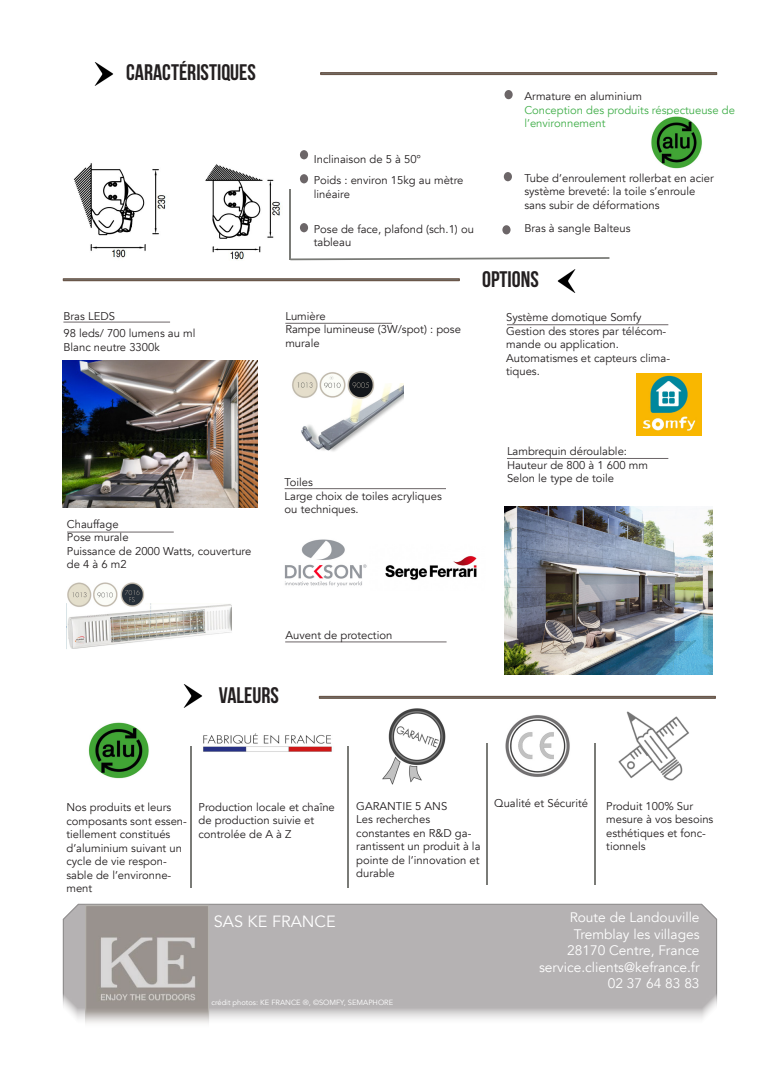
<style>
.page{position:relative;width:780px;height:1088px;background:#fff}
.page>*{position:absolute;margin:0;border:0;box-sizing:border-box;transform-origin:0 0}
.t1{font:700 22.5px "Bebas Neue";color:#231f20}
.t2{font:16.25px "Avenir";color:#fff}
.t3{font:13.75px "Avenir";color:#fff}
.t4{font:11.25px/13.5px "Avenir";color:#231f20}
.t5{font:11.25px/13.5px "Avenir";color:#40ae49}
.t6{font:7.5px "Avenir";color:#fff}
</style>
<div class="page">
<div style="left:320px;top:72px;width:397px;height:3px;background:#7a7b77;border:1px solid #6a574a"></div>
<div style="left:502px;top:225px;width:8px;height:9px;background:#6c6668;border-radius:50%"></div>
<div style="left:504px;top:172px;width:8px;height:9px;background:#6c6668;border-radius:50%"></div>
<div style="left:300px;top:150px;width:8px;height:9px;background:#6c6668;border-radius:50%"></div>
<div style="left:300px;top:223px;width:8px;height:9px;background:#6c6668;border-radius:50%"></div>
<div style="left:504px;top:90px;width:8px;height:9px;background:#6c6668;border-radius:50%"></div>
<img style="left:94px;top:63px;width:20px;height:23px">
<img style="left:557px;top:269px;width:19px;height:23px">
<div style="left:63px;top:278px;width:397px;height:3px;background:#7a7b77;border:1px solid #6a574a"></div>
<div style="left:300px;top:174px;width:8px;height:9px;background:#6c6668;border-radius:50%"></div>
<svg style="left:291px;top:257px;width:318px;height:3px"></svg>
<hr style="left:289px;top:189px;width:2px;height:71px;background:#7a7b77">
<img style="left:651px;top:116px;width:51px;height:52px">
<img style="left:73px;top:163px;width:208px;height:98px">
<hr style="left:52px;top:609px;width:378px;height:2px;background:#9b9891">
<img style="left:636px;top:373px;width:65px;height:62px">
<img style="left:504px;top:507px;width:208px;height:168px">
<img style="left:66px;top:604px;width:165px;height:44px">
<img style="left:301px;top:384px;width:102px;height:68px">
<img style="left:67px;top:582px;width:77px;height:25px">
<img style="left:292px;top:371px;width:82px;height:28px">
<hr style="left:286px;top:323px;width:105px;height:1px;background:#6c6668">
<hr style="left:68px;top:531px;width:105px;height:1px;background:#6c6668">
<hr style="left:507px;top:324px;width:160px;height:1px;background:#6c6668">
<hr style="left:507px;top:458px;width:160px;height:1px;background:#6c6668">
<hr style="left:64px;top:322px;width:105px;height:1px;background:#6c6668">
<img style="left:63px;top:361px;width:195px;height:146px">
<svg style="left:62px;top:903px;width:655px;height:117px;background:#b9b6b7"></svg>
<img style="left:87px;top:907px;width:120px;height:116px">
<div style="left:85px;top:905px;width:124px;height:124px;border:1px solid #b5b2ad"></div>
<div style="left:319px;top:696px;width:397px;height:3px;background:#7a7b77;border:1px solid #6a574a"></div>
<img style="left:183px;top:684px;width:20px;height:23px">
<img style="left:88px;top:722px;width:61px;height:56px">
<hr style="left:190px;top:746px;width:1px;height:142px;background:#7a7b77">
<hr style="left:347px;top:746px;width:2px;height:142px;background:#7a7b77">
<img style="left:203px;top:733px;width:129px;height:19px">
<img style="left:382px;top:709px;width:64px;height:75px">
<hr style="left:485px;top:743px;width:2px;height:142px;background:#7a7b77">
<img style="left:618px;top:711px;width:71px;height:69px">
<hr style="left:594px;top:743px;width:1px;height:142px;background:#7a7b77">
<img style="left:505px;top:715px;width:65px;height:62px">
<hr style="left:286px;top:641px;width:160px;height:1px;background:#6c6668">
<hr style="left:285px;top:488px;width:160px;height:1px;background:#6c6668">
<img style="left:284px;top:539px;width:83px;height:48px">
<img style="left:385px;top:555px;width:92px;height:25px">
<p class="t1" style="left:126px;top:59px;width:131px">CARACTÉRISTIQUES</p>
<p class="t4" style="left:63px;top:309px;width:53px">Bras LEDS</p>
<p class="t4" style="left:63px;top:327px;width:133px">98 leds/ 700 lumens au ml</p>
<p class="t4" style="left:63px;top:340px;width:98px">Blanc neutre 3300k</p>
<p class="t4" style="left:524px;top:90px;width:119px">Armature en aluminium</p>
<p class="t5" style="left:524px;top:104px;width:212px">Conception des produits réspectueuse de l’environnement</p>
<p class="t4" style="left:314px;top:152px;width:109px">Inclinaison de 5 à 50°</p>
<p class="t4" style="left:314px;top:174px;width:151px">Poids : environ 15kg au mètre linéaire</p>
<p class="t4" style="left:314px;top:222px;width:162px">Pose de face, plafond (sch.1) ou tableau</p>
<p class="t4" style="left:524px;top:171px;width:191px">Tube d’enroulement rollerbat en acier</p>
<p class="t4" style="left:524px;top:185px;width:173px">système breveté: la toile s’enroule sans subir de déformations</p>
<p class="t4" style="left:524px;top:222px;width:108px">Bras à sangle Balteus</p>
<p class="t4" style="left:285px;top:309px;width:42px">Lumière</p>
<p class="t4" style="left:285px;top:323px;width:177px">Rampe lumineuse (3W/spot) : pose murale</p>
<p class="t1" style="left:482px;top:267px;width:58px">OPTIONS</p>
<p class="t4" style="left:506px;top:311px;width:137px">Système domotique Somfy</p>
<p class="t4" style="left:506px;top:324px;width:162px">Gestion des stores par télécom&shy;mande ou application.</p>
<p class="t4" style="left:506px;top:351px;width:165px">Automatismes et capteurs clima&shy;tiques.</p>
<p class="t4" style="left:67px;top:517px;width:53px">Chauffage</p>
<p class="t4" style="left:67px;top:531px;width:63px">Pose murale</p>
<p class="t4" style="left:67px;top:544px;width:186px">Puissance de 2000 Watts, couverture de 4 à 6 m2</p>
<p class="t4" style="left:284px;top:476px;width:30px">Toiles</p>
<p class="t4" style="left:284px;top:489px;width:159px">Large choix de toiles acryliques ou techniques.</p>
<p class="t4" style="left:285px;top:628px;width:108px">Auvent de protection</p>
<p class="t1" style="left:219px;top:683px;width:61px">VALEURS</p>
<p class="t4" style="left:507px;top:445px;width:122px">Lambrequin déroulable:</p>
<p class="t4" style="left:507px;top:458px;width:142px">Hauteur de 800 à 1 600 mm</p>
<p class="t4" style="left:507px;top:472px;width:109px">Selon le type de toile</p>
<p class="t4" style="left:66px;top:801px;width:122px">Nos produits et leurs composants sont essen&shy;tiellement constitués d’aluminium suivant un cycle de vie respon&shy;sable de l’environne&shy;ment</p>
<p class="t4" style="left:494px;top:797px;width:95px">Qualité et Sécurité</p>
<p class="t4" style="left:198px;top:800px;width:138px">Production locale et chaîne de production suivie et controlée de A à Z</p>
<p class="t4" style="left:606px;top:799px;width:109px">Produit 100% Sur mesure à vos besoins esthétiques et fonc&shy;tionnels</p>
<p class="t4" style="left:356px;top:799px;width:92px">GARANTIE 5 ANS</p>
<p class="t4" style="left:356px;top:812px;width:126px">Les recherches constantes en R&amp;D ga&shy;rantissent un produit à la pointe de l’innovation et durable</p>
<p class="t2" style="left:214px;top:912px;width:123px">SAS KE FRANCE</p>
<p class="t6" style="left:211px;top:997px;width:183px">crédit photos: KE FRANCE ®, ©SOMFY, SEMAPHORE</p>
<p class="t3" style="left:569px;top:909px;width:131px">Route de Landouville</p>
<p class="t3" style="left:573px;top:926px;width:127px">Tremblay les villages</p>
<p class="t3" style="left:567px;top:942px;width:134px">28170 Centre, France</p>
<p class="t3" style="left:539px;top:959px;width:162px">service.clients@kefrance.fr</p>
<p class="t3" style="left:607px;top:975px;width:93px">02 37 64 83 83</p>
</div>
